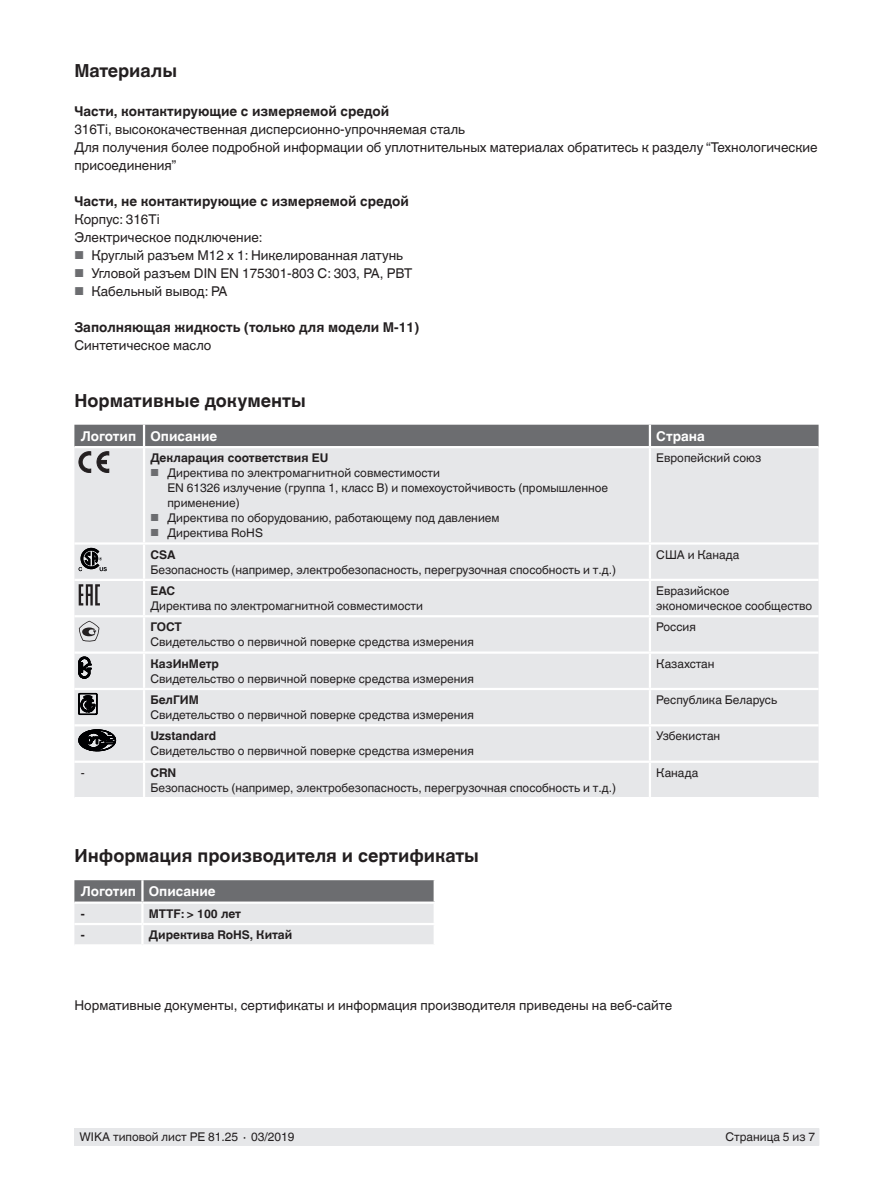
<style>
.page{position:relative;width:893px;height:1188px;background:#fff}
.page>*{position:absolute;margin:0;border:0;box-sizing:border-box;transform-origin:0 0}
.t1{font:700 18px "Helvetica World";color:#231f20}
.t2{font:13.5px/18px "Helvetica World";color:#231f20}
.t3{font:700 13.5px "Helvetica World";color:#231f20}
.t4{font:700 13.5px "Helvetica World";color:#fff}
.t5{font:12px/15px "Helvetica World";color:#231f20}
.t6{font:700 12px "Helvetica World";color:#231f20}
.s1{font-size:11.55px;color:#6c6d70}
.s2{font-size:10.2px;color:#6c6d70}
</style>
<div class="page">
<div style="left:75px;top:1128px;width:744px;height:17px;background:#e6e7e9"></div>
<div style="left:74px;top:472px;width:745px;height:325px;background:#e6e7e9"></div>
<hr style="left:144px;top:542px;width:506px;height:3px;background:#fff">
<hr style="left:144px;top:579px;width:506px;height:2px;background:#fff">
<hr style="left:144px;top:615px;width:506px;height:2px;background:#fff">
<hr style="left:144px;top:651px;width:506px;height:3px;background:#fff">
<hr style="left:144px;top:761px;width:506px;height:2px;background:#fff">
<hr style="left:143px;top:654px;width:2px;height:34px;background:#fff">
<hr style="left:649px;top:654px;width:2px;height:34px;background:#fff">
<hr style="left:143px;top:690px;width:2px;height:34px;background:#fff">
<hr style="left:649px;top:690px;width:2px;height:34px;background:#fff">
<hr style="left:144px;top:724px;width:506px;height:2px;background:#fff">
<hr style="left:650px;top:724px;width:169px;height:2px;background:#fff">
<hr style="left:74px;top:724px;width:70px;height:2px;background:#fff">
<hr style="left:74px;top:688px;width:70px;height:2px;background:#fff">
<hr style="left:144px;top:688px;width:506px;height:2px;background:#fff">
<hr style="left:650px;top:688px;width:169px;height:2px;background:#fff">
<hr style="left:143px;top:726px;width:2px;height:35px;background:#fff">
<hr style="left:649px;top:726px;width:2px;height:35px;background:#fff">
<hr style="left:650px;top:542px;width:169px;height:3px;background:#fff">
<hr style="left:649px;top:545px;width:2px;height:34px;background:#fff">
<hr style="left:74px;top:542px;width:70px;height:3px;background:#fff">
<hr style="left:143px;top:545px;width:2px;height:34px;background:#fff">
<hr style="left:74px;top:579px;width:70px;height:2px;background:#fff">
<hr style="left:74px;top:651px;width:70px;height:3px;background:#fff">
<hr style="left:74px;top:761px;width:70px;height:2px;background:#fff">
<hr style="left:650px;top:579px;width:169px;height:2px;background:#fff">
<hr style="left:650px;top:651px;width:169px;height:3px;background:#fff">
<hr style="left:650px;top:761px;width:169px;height:2px;background:#fff">
<hr style="left:650px;top:615px;width:169px;height:2px;background:#fff">
<hr style="left:74px;top:615px;width:70px;height:2px;background:#fff">
<hr style="left:649px;top:448px;width:2px;height:94px;background:#fff">
<hr style="left:143px;top:448px;width:2px;height:94px;background:#fff">
<hr style="left:649px;top:581px;width:2px;height:34px;background:#fff">
<hr style="left:649px;top:617px;width:2px;height:34px;background:#fff">
<hr style="left:649px;top:763px;width:2px;height:34px;background:#fff">
<hr style="left:143px;top:581px;width:2px;height:34px;background:#fff">
<hr style="left:143px;top:617px;width:2px;height:34px;background:#fff">
<hr style="left:143px;top:763px;width:2px;height:34px;background:#fff">
<svg style="left:74px;top:880px;width:360px;height:64px;background:#bdbec0"></svg>
<hr style="left:74px;top:902px;width:68px;height:2px;background:#fff">
<hr style="left:141px;top:904px;width:3px;height:19px;background:#fff">
<hr style="left:141px;top:880px;width:3px;height:22px;background:#fff">
<hr style="left:142px;top:902px;width:294px;height:2px;background:#fff">
<svg style="left:74px;top:425px;width:745px;height:47px;background:#afb0b2"></svg>
<svg style="left:79px;top:548px;width:28px;height:23px"></svg>
<svg style="left:79px;top:584px;width:21px;height:22px"></svg>
<svg style="left:79px;top:621px;width:20px;height:21px"></svg>
<svg style="left:79px;top:657px;width:12px;height:21px"></svg>
<svg style="left:79px;top:693px;width:18px;height:22px"></svg>
<svg style="left:79px;top:730px;width:37px;height:21px"></svg>
<h1 class="t1" style="left:74px;top:60px;width:104px">Материалы</h1>
<p class="t3" style="left:74px;top:103px;width:316px">Части, контактирующие с измеряемой средой</p>
<p class="t2" style="left:74px;top:120px;width:745px">316Ti, высококачественная дисперсионно-упрочняемая сталь<br>Для получения более подробной информации об уплотнительных материалах обратитесь к разделу “Технологические присоединения”</p>
<p class="t3" style="left:74px;top:193px;width:336px">Части, не контактирующие с измеряемой средой</p>
<p class="t2" style="left:74px;top:210px;width:190px">Корпус: 316Ti<br>Электрическое подключение:</p>
<p class="t2" style="left:74px;top:246px;width:330px"><span class="s1">■</span> Круглый разъем M12 x 1: Никелированная латунь</p>
<p class="t2" style="left:74px;top:264px;width:340px"><span class="s1">■</span> Угловой разъем DIN EN 175301-803 C: 303, PA, PBT</p>
<p class="t2" style="left:74px;top:282px;width:155px"><span class="s1">■</span> Кабельный вывод: PA</p>
<p class="t3" style="left:74px;top:319px;width:346px">Заполняющая жидкость (только для модели M-11)</p>
<p class="t2" style="left:74px;top:336px;width:139px">Синтетическое масло</p>
<h1 class="t1" style="left:74px;top:390px;width:233px">Нормативные документы</h1>
<p class="t4" style="left:81px;top:428px;width:138px">Логотип Описание</p>
<p class="t4" style="left:656px;top:428px;width:50px">Страна</p>
<p class="t6" style="left:150px;top:451px;width:179px">Декларация соответствия EU</p>
<p class="t5" style="left:167px;top:465px;width:442px;text-indent:-17px"><span class="s2">■</span> Директива по электромагнитной совместимости<br>EN 61326 излучение (группа 1, класс B) и помехоустойчивость (промышленное применение)</p>
<p class="t5" style="left:150px;top:510px;width:351px"><span class="s2">■</span> Директива по оборудованию, работающему под давлением</p>
<p class="t5" style="left:150px;top:525px;width:114px"><span class="s2">■</span> Директива RoHS</p>
<p class="t5" style="left:656px;top:450px;width:106px">Европейский союз</p>
<p class="t6" style="left:150px;top:547px;width:27px">CSA</p>
<p class="t5" style="left:150px;top:562px;width:467px">Безопасность (например, электробезопасность, перегрузочная способность и т.д.)</p>
<p class="t5" style="left:656px;top:547px;width:85px">США и Канада</p>
<p class="t6" style="left:150px;top:584px;width:26px">EAC</p>
<p class="t5" style="left:150px;top:598px;width:274px">Директива по электромагнитной совместимости</p>
<p class="t5" style="left:656px;top:583px;width:157px">Евразийское экономическое сообщество</p>
<p class="t6" style="left:150px;top:620px;width:33px">ГОСТ</p>
<p class="t5" style="left:150px;top:635px;width:325px">Свидетельство о первичной поверке средства измерения</p>
<p class="t5" style="left:656px;top:620px;width:41px">Россия</p>
<p class="t6" style="left:150px;top:656px;width:70px">КазИнМетр</p>
<p class="t5" style="left:150px;top:671px;width:325px">Свидетельство о первичной поверке средства измерения</p>
<p class="t5" style="left:656px;top:656px;width:60px">Казахстан</p>
<p class="t6" style="left:150px;top:693px;width:50px">БелГИМ</p>
<p class="t5" style="left:150px;top:707px;width:325px">Свидетельство о первичной поверке средства измерения</p>
<p class="t5" style="left:656px;top:692px;width:122px">Республика Беларусь</p>
<p class="t6" style="left:150px;top:729px;width:67px">Uzstandard</p>
<p class="t5" style="left:150px;top:744px;width:325px">Свидетельство о первичной поверке средства измерения</p>
<p class="t5" style="left:656px;top:729px;width:65px">Узбекистан</p>
<p class="t5" style="left:81px;top:765px;width:5px">-</p>
<p class="t6" style="left:150px;top:766px;width:27px">CRN</p>
<p class="t5" style="left:150px;top:780px;width:467px">Безопасность (например, электробезопасность, перегрузочная способность и т.д.)</p>
<p class="t5" style="left:656px;top:765px;width:43px">Канада</p>
<h1 class="t1" style="left:74px;top:845px;width:406px">Информация производителя и сертификаты</h1>
<p class="t4" style="left:81px;top:884px;width:136px">Логотип Описание</p>
<p class="t6" style="left:81px;top:907px;width:5px">-</p>
<p class="t6" style="left:149px;top:907px;width:94px">MTTF: &gt; 100 лет</p>
<p class="t6" style="left:81px;top:928px;width:5px">-</p>
<p class="t6" style="left:149px;top:928px;width:145px">Директива RoHS, Китай</p>
<p class="t2" style="left:74px;top:996px;width:599px">Нормативные документы, сертификаты и информация производителя приведены на веб-сайте</p>
<p class="t5" style="left:80px;top:1130px;width:217px">WIKA типовой лист PE 81.25 ∙ 03/2019</p>
<p class="t5" style="left:725px;top:1130px;width:91px">Страница 5 из 7</p>
</div>
